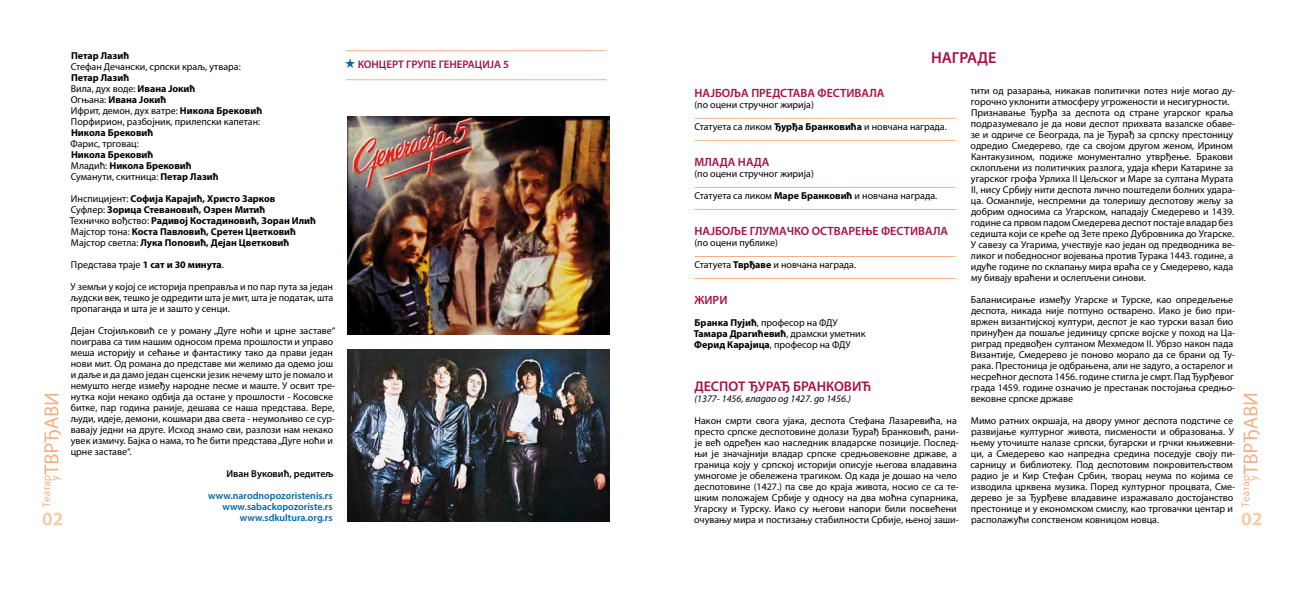
<style>
.page{position:relative;width:1304px;height:596px;background:#fff}
.page>*{position:absolute;margin:0;border:0;box-sizing:border-box;transform-origin:0 0}
.t1{font:600 16px "Myriad Pro";color:#a81043}
.t2{font:600 14px "Myriad Pro";color:#a81043}
.t3{font:600 12px "Myriad Pro";color:#a81043}
.t4{font:600 11px "Myriad Pro";color:#a81043}
.t5{font:10px/11px "Myriad Pro";color:#000}
.t6{font:700 10px/11px "Myriad Pro";color:#000}
.t7{font:600 10px/11px "Myriad Pro";color:#0064ad;text-align:right}
.t8{font:italic 10px "Myriad Pro";color:#000}
.t9{font:600 10px "Myriad Pro";color:#000}
.s1{font-weight:700}
.s2{font-weight:400}
.s3{font-family:"Menlo";font-weight:400;font-size:18px;color:#0064ad}
</style>
<div class="page">
<svg style="left:1242px;top:394px;width:19px;height:131px"></svg>
<svg style="left:43px;top:394px;width:19px;height:131px"></svg>
<hr style="left:346px;top:50px;width:261px;height:1px;background:#f6af81">
<hr style="left:346px;top:79px;width:261px;height:1px;background:#f6af81">
<hr style="left:694px;top:118px;width:261px;height:1px;background:#f6af81">
<hr style="left:694px;top:140px;width:261px;height:1px;background:#f6af81">
<hr style="left:694px;top:187px;width:261px;height:1px;background:#f6af81">
<hr style="left:694px;top:209px;width:261px;height:1px;background:#f6af81">
<hr style="left:694px;top:256px;width:261px;height:1px;background:#f6af81">
<hr style="left:694px;top:278px;width:261px;height:1px;background:#f6af81">
<img style="left:347px;top:116px;width:262px;height:218px">
<img style="left:347px;top:349px;width:262px;height:172px">
<p class="t6" style="left:71px;top:49px;width:60px">Петар Лазић</p>
<p class="t5" style="left:71px;top:61px;width:172px">Стефан Дечански, српски краљ, утвара:</p>
<p class="t5" style="left:71px;top:72px;width:193px"><span class="s1">Петар Лазић<br></span>Вила, дух воде: <span class="s1">Ивана Јокић<br></span>Огњана: <span class="s1">Ивана Јокић<br></span>Ифрит, демон, дух ватре: <span class="s1">Никола Брековић<br></span>Порфирион, разбојник, прилепски капетан:</p>
<p class="t6" style="left:71px;top:126px;width:84px">Никола Брековић</p>
<p class="t5" style="left:71px;top:138px;width:70px">Фарис, трговац:</p>
<p class="t6" style="left:71px;top:148px;width:150px">Никола Брековић<br><span class="s2">Младић:</span> Никола Брековић<br><span class="s2">Суманути, скитница:</span> Петар Лазић</p>
<p class="t6" style="left:70px;top:192px;width:248px"><span class="s2">Инспицијент:</span> Софија Карајић, Христо Зарков<br><span class="s2">Суфлер:</span> Зорица Стевановић, Озрен Митић<br><span class="s2">Техничко вођство:</span> Радивој Костадиновић, Зоран Илић <span class="s2">Мајстор тона:</span> Коста Павловић, Сретен Цветковић <span class="s2">Мајстор светла:</span> Лука Поповић, Дејан Цветковић</p>
<p class="t5" style="left:71px;top:259px;width:154px">Представа траје <span class="s1">1 сат и 30 минута</span>.</p>
<p class="t5" style="left:71px;top:281px;width:264px;text-align:justify">У земљи у којој се историја преправља и по пар пута за један људски век, тешко је одредити шта је мит, шта је податак, шта пропаганда и шта је и зашто у сенци.</p>
<p class="t5" style="left:71px;top:325px;width:266px">Дејан Стојиљковић се у роману „Дуге ноћи и црне заставе“ поиграва са тим нашим односом према прошлости и управо меша историју и сећање и фантастику тако да прави један нови мит. Од романа до представе ми желимо да одемо још и даље и да дамо један сценски језик нечему што је помало и немушто негде између народне песме и маште. У освит тре&shy;нутка који некако одбија да остане у прошлости - Косовске битке, пар година раније, дешава се наша представа. Вере, људи, идеје, демони, кошмари два света - неумољиво се сур&shy;вавају једни на друге. Исход знамо сви, разлози нам некако увек измичу. Бајка о нама, то ће бити представа „Дуге ноћи и црне заставе“.</p>
<p class="t9" style="left:226px;top:467px;width:109px">Иван Вуковић, редитељ</p>
<p class="t7" style="left:208px;top:489px;width:126px">www.narodnopozoristenis.rs www.sabackopozoriste.rs www.sdkultura.org.rs</p>
<p class="t4" style="left:345px;top:57px;width:166px"><span class="s3">★</span> КОНЦЕРТ ГРУПЕ ГЕНЕРАЦИЈА 5</p>
<h1 class="t1" style="left:931px;top:47px;width:67px">НАГРАДЕ</h1>
<p class="t3" style="left:695px;top:85px;width:191px">НАЈБОЉА ПРЕДСТАВА ФЕСТИВАЛА</p>
<p class="t5" style="left:694px;top:99px;width:121px">(по оцени стручног жирија)</p>
<p class="t5" style="left:694px;top:121px;width:254px">Статуета са ликом <span class="s1">Ђурђа Бранковића</span> и новчана награда.</p>
<p class="t3" style="left:694px;top:154px;width:77px">МЛАДА НАДА</p>
<p class="t5" style="left:694px;top:168px;width:121px">(по оцени стручног жирија)</p>
<p class="t5" style="left:694px;top:190px;width:244px">Статуета са ликом <span class="s1">Маре Бранковић</span> и новчана награда.</p>
<p class="t3" style="left:695px;top:223px;width:255px">НАЈБОЉЕ ГЛУМАЧКО ОСТВАРЕЊЕ ФЕСТИВАЛА</p>
<p class="t5" style="left:694px;top:237px;width:85px">(по оцени публике)</p>
<p class="t5" style="left:694px;top:259px;width:163px">Статуета <span class="s1">Тврђаве</span> и новчана награда.</p>
<p class="t3" style="left:694px;top:292px;width:35px">ЖИРИ</p>
<p class="t5" style="left:694px;top:317px;width:173px"><span class="s1">Бранка Пујић</span>, професор на ФДУ<br><span class="s1">Тамара Драгићевић</span>, драмски уметник<br><span class="s1">Ферид Карајица</span>, професор на ФДУ</p>
<h2 class="t2" style="left:694px;top:377px;width:178px">ДЕСПОТ ЂУРАЂ БРАНКОВИЋ</h2>
<p class="t8" style="left:694px;top:392px;width:158px">(1377- 1456, владао од 1427. до 1456.)</p>
<p class="t5" style="left:694px;top:414px;width:266px">Након смрти свога ујака, деспота Стефана Лазаревића, на престо српске деспотовине долази Ђурађ Бранковић, рани&shy;је већ одређен као наследник владарске позиције. Послед&shy;њи је значајнији владар српске средњовековне државе, а граница коју у српској историји описује његова владавина умногоме је обележена трагиком. Од када је дошао на чело деспотовине (1427.) па све до краја живота, носио се са те&shy;шким положајем Србије у односу на два моћна супарника, Угарску и Турску. Иако су његови напори били посвећени очувању мира и постизању стабилности Србије, њеној заши-</p>
<p class="t5" style="left:970px;top:85px;width:266px">тити од разарања, никакав политички потез није могао ду&shy;горочно уклонити атмосферу угрожености и несигурности.<br>Признавање Ђурђа за деспота од стране угарског краља подразумевало је да нови деспот прихвата вазалске обаве&shy;зе и одриче се Београда, па је Ђурађ за српску престоницу одредио Смедерево, где са својом другом женом, Ирином Кантакузином, подиже монументално утврђење. Бракови склопљени из политичких разлога, удаја кћери Катарине за угарског грофа Урлиха II Цељског и Маре за султана Мурата II, нису Србију нити деспота лично поштедели болних удара&shy;ца. Османлије, неспремни да толеришу деспотову жељу за добрим односима са Угарском, нападају Смедерево и 1439. године са првом падом Смедерева деспот постаје владар без седишта који се креће од Зете преко Дубровника до Угарске.<br>У савезу са Угарима, учествује као један од предводника ве&shy;ликог и победносног војевања против Турака 1443. године, а идуће године по склапању мира враћа се у Смедерево, када му бивају враћени и ослепљени синови.</p>
<p class="t5" style="left:971px;top:294px;width:266px">Баланисирање између Угарске и Турске, као опредељење деспота, никада није потпуно остварено. Иако је био при&shy;вржен византијској култури, деспот је као турски вазал био принуђен да пошаље јединицу српске војске у поход на Ца&shy;риград предвођен султаном Мехмедом II. Убрзо након пада Византије, Смедерево је поново морало да се брани од Ту&shy;рака. Престоница је одбрањена, али не задуго, а остарелог и несрећног деспота 1456. године стигла је смрт. Пад Ђурђевог града 1459. године означио је престанак постојања средњо&shy;вековне српске државе</p>
<p class="t5" style="left:970px;top:415px;width:266px">Мимо ратних окршаја, на двору умног деспота подстиче се развијање културног живота, писмености и образовања. У њему уточиште налазе српски, бугарски и грчки књижевни&shy;ци, а Смедерево као напредна средина поседује своју пи&shy;сарницу и библиотеку. Под деспотовим покровитељством радио је и Кир Стефан Србин, творац неума по којима се изводила црквена музика. Поред културног процвата, Сме&shy;дерево је за Ђурђеве владавине изражавало достојанство престонице и у економском смислу, као трговачки центар и располажући сопственом ковницом новца.</p>
</div>
